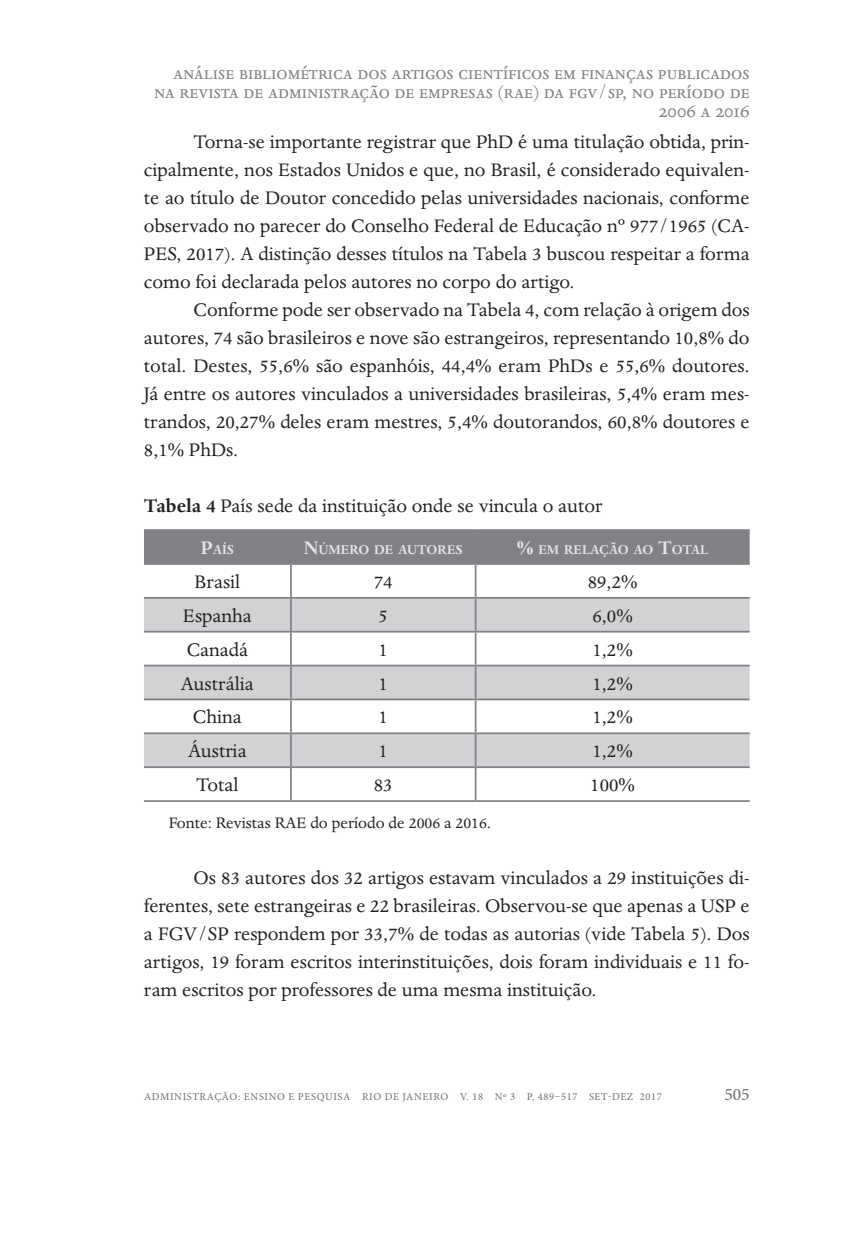
<style>
.page{position:relative;width:844px;height:1241px;background:#fff}
.page>*{position:absolute;margin:0;border:0;box-sizing:border-box;transform-origin:0 0}
.Corpo_do_texto{font:21px/28px "Dante MT Std";color:#231f20;text-align:justify}
.t1{font:21px/19.2px "Dante MT Std";color:#808285;text-align:right}
.Corpo_do_texto-2{font:17.5px "Dante MT Std";color:#231f20}
.t2{font:17.5px "Minion Pro";color:#6c6d70}
.Corpo_do_texto-3{font:700 14.7px "Dante MT Std";color:#e6e7e9}
.Corpo_do_texto-4{font:700 14.7px "Dante MT Std";letter-spacing:-.02em;color:#e6e7e9}
.t3{font:10.5px "Minion Pro";letter-spacing:.06em;color:#6c6d70}
.s1{font-weight:700}
.s2{font-size:21px}
</style>
<div class="page">
<div style="left:144px;top:531px;width:605px;height:32px;background:#808285"></div>
<svg style="left:144px;top:598px;width:605px;height:168px;fill:#d1d2d4"></svg>
<hr style="left:144px;top:529px;width:147px;height:2px;background:#808285">
<hr style="left:291px;top:529px;width:184px;height:2px;background:#808285">
<hr style="left:290px;top:531px;width:2px;height:32px;background:#808285">
<hr style="left:475px;top:529px;width:274px;height:2px;background:#808285">
<hr style="left:474px;top:531px;width:2px;height:32px;background:#808285">
<hr style="left:144px;top:563px;width:147px;height:1px;background:#808285">
<hr style="left:291px;top:563px;width:184px;height:1px;background:#808285">
<hr style="left:290px;top:564px;width:2px;height:33px;background:#808285">
<hr style="left:475px;top:563px;width:274px;height:1px;background:#808285">
<hr style="left:474px;top:564px;width:2px;height:33px;background:#808285">
<hr style="left:144px;top:597px;width:147px;height:1px;background:#808285">
<hr style="left:291px;top:597px;width:184px;height:1px;background:#808285">
<hr style="left:290px;top:598px;width:2px;height:32px;background:#808285">
<hr style="left:475px;top:597px;width:274px;height:1px;background:#808285">
<hr style="left:474px;top:598px;width:2px;height:32px;background:#808285">
<hr style="left:144px;top:630px;width:147px;height:2px;background:#808285">
<hr style="left:291px;top:630px;width:184px;height:2px;background:#808285">
<hr style="left:290px;top:632px;width:2px;height:32px;background:#808285">
<hr style="left:475px;top:630px;width:274px;height:2px;background:#808285">
<hr style="left:474px;top:632px;width:2px;height:32px;background:#808285">
<hr style="left:144px;top:664px;width:147px;height:2px;background:#808285">
<hr style="left:291px;top:664px;width:184px;height:2px;background:#808285">
<hr style="left:290px;top:666px;width:2px;height:32px;background:#808285">
<hr style="left:475px;top:664px;width:274px;height:2px;background:#808285">
<hr style="left:474px;top:666px;width:2px;height:32px;background:#808285">
<hr style="left:144px;top:698px;width:147px;height:2px;background:#808285">
<hr style="left:291px;top:698px;width:184px;height:2px;background:#808285">
<hr style="left:290px;top:700px;width:2px;height:32px;background:#808285">
<hr style="left:475px;top:698px;width:274px;height:2px;background:#808285">
<hr style="left:474px;top:700px;width:2px;height:32px;background:#808285">
<hr style="left:144px;top:732px;width:147px;height:2px;background:#808285">
<hr style="left:291px;top:732px;width:184px;height:2px;background:#808285">
<hr style="left:290px;top:734px;width:2px;height:32px;background:#808285">
<hr style="left:475px;top:732px;width:274px;height:2px;background:#808285">
<hr style="left:474px;top:734px;width:2px;height:32px;background:#808285">
<hr style="left:144px;top:766px;width:147px;height:2px;background:#808285">
<hr style="left:291px;top:766px;width:184px;height:2px;background:#808285">
<hr style="left:290px;top:768px;width:2px;height:32px;background:#808285">
<hr style="left:475px;top:766px;width:274px;height:2px;background:#808285">
<hr style="left:474px;top:768px;width:2px;height:32px;background:#808285">
<hr style="left:144px;top:800px;width:147px;height:1px;background:#808285">
<hr style="left:291px;top:800px;width:184px;height:1px;background:#808285">
<hr style="left:475px;top:800px;width:274px;height:1px;background:#808285">
<p class="t1" style="left:154px;top:63px;width:596px">análise bibliométrica dos artigos científicos em finanças publicados na revista de administração de empresas (rae) da fgv/sp, no período de<br>2006 a 2016</p>
<p class="Corpo_do_texto" style="left:144px;top:128px;width:607px;text-indent:50px">Torna-se importante registrar que PhD é uma titulação obtida, prin&shy;cipalmente, nos Estados Unidos e que, no Brasil, é considerado equivalen&shy;te ao título de Doutor concedido pelas universidades nacionais, conforme observado no parecer do Conselho Federal de Educação nº 977/1965 (CA-PES, 2017). A distinção desses títulos na Tabela 3 buscou respeitar a forma como foi declarada pelos autores no corpo do artigo.</p>
<p class="Corpo_do_texto" style="left:144px;top:296px;width:607px;text-indent:50px">Conforme pode ser observado na Tabela 4, com relação à origem dos autores, 74 são brasileiros e nove são estrangeiros, representando 10,8% do total. Destes, 55,6% são espanhóis, 44,4% eram PhDs e 55,6% doutores.<br>Já entre os autores vinculados a universidades brasileiras, 5,4% eram mes&shy;trandos, 20,27% deles eram mestres, 5,4% doutorandos, 60,8% doutores e 8,1% PhDs.</p>
<p class="Corpo_do_texto" style="left:144px;top:492px;width:460px"><span class="s1">Tabela 4</span> País sede da instituição onde se vincula o autor</p>
<p class="Corpo_do_texto-3" style="left:201px;top:541px;width:35px"><span class="s2">P</span>AÍS</p>
<p class="Corpo_do_texto-3" style="left:303px;top:541px;width:160px"><span class="s2">N</span>ÚMERO DE AUTORES</p>
<p class="Corpo_do_texto-4" style="left:516px;top:541px;width:193px"><span class="s2">%</span> EM RELAÇÃO AO <span class="s2">T</span>OTAL</p>
<p class="Corpo_do_texto" style="left:194px;top:567px;width:47px">Brasil</p>
<p class="Corpo_do_texto" style="left:374px;top:567px;width:20px">74</p>
<p class="Corpo_do_texto" style="left:587px;top:567px;width:51px">89,2%</p>
<p class="Corpo_do_texto" style="left:183px;top:601px;width:70px">Espanha</p>
<p class="Corpo_do_texto" style="left:378px;top:601px;width:11px">5</p>
<p class="Corpo_do_texto" style="left:592px;top:601px;width:42px">6,0%</p>
<p class="Corpo_do_texto" style="left:187px;top:635px;width:63px">Canadá</p>
<p class="Corpo_do_texto" style="left:378px;top:635px;width:11px">1</p>
<p class="Corpo_do_texto" style="left:592px;top:635px;width:42px">1,2%</p>
<p class="Corpo_do_texto" style="left:181px;top:669px;width:74px">Austrália</p>
<p class="Corpo_do_texto" style="left:378px;top:669px;width:11px">1</p>
<p class="Corpo_do_texto" style="left:592px;top:669px;width:42px">1,2%</p>
<p class="Corpo_do_texto" style="left:193px;top:703px;width:50px">China</p>
<p class="Corpo_do_texto" style="left:378px;top:703px;width:11px">1</p>
<p class="Corpo_do_texto" style="left:592px;top:703px;width:42px">1,2%</p>
<p class="Corpo_do_texto" style="left:188px;top:737px;width:60px">Áustria</p>
<p class="Corpo_do_texto" style="left:378px;top:737px;width:11px">1</p>
<p class="Corpo_do_texto" style="left:592px;top:737px;width:42px">1,2%</p>
<p class="Corpo_do_texto" style="left:196px;top:770px;width:44px">Total</p>
<p class="Corpo_do_texto" style="left:374px;top:770px;width:20px">83</p>
<p class="Corpo_do_texto" style="left:590px;top:770px;width:46px">100%</p>
<p class="Corpo_do_texto-2" style="left:169px;top:812px;width:324px">Fonte: Revistas RAE do período de 2006 a 2016.</p>
<p class="Corpo_do_texto" style="left:144px;top:863px;width:607px;text-indent:50px">Os 83 autores dos 32 artigos estavam vinculados a 29 instituições di&shy;ferentes, sete estrangeiras e 22 brasileiras. Observou-se que apenas a USP e a FGV/SP respondem por 33,7% de todas as autorias (vide Tabela 5). Dos artigos, 19 foram escritos interinstituições, dois foram individuais e 11 fo&shy;ram escritos por professores de uma mesma instituição.</p>
<p class="t3" style="left:144px;top:1089px;width:519px">ADMINISTRAÇÃO: ENSINO E PESQUISA RIO DE JANEIRO V. 18 No 3 P. 489–517 SET-DEZ 2017</p>
<p class="t2" style="left:724px;top:1082px;width:27px">505</p>
</div>
